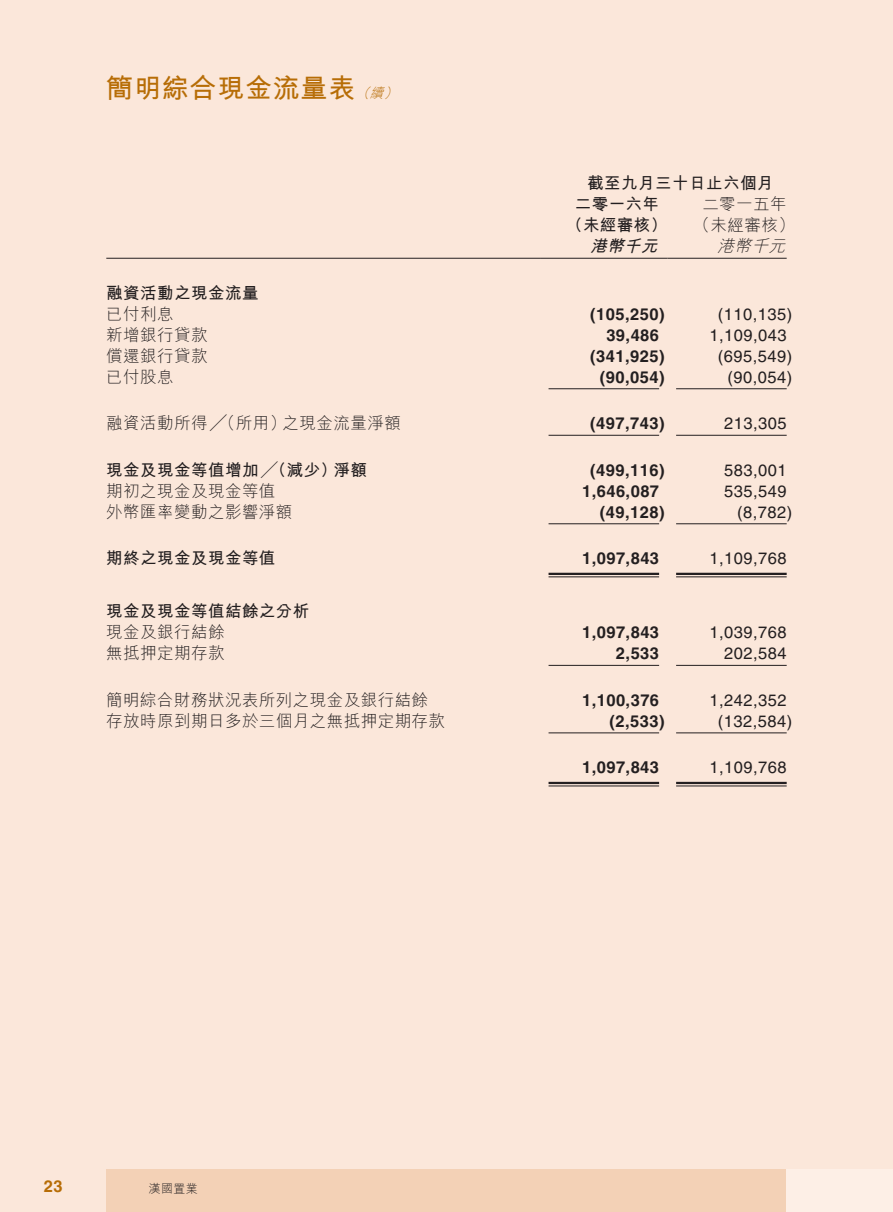
<style>
.page{position:relative;width:893px;height:1212px;background:#fbe7da}
.page>*{position:absolute;margin:0;border:0;box-sizing:border-box;transform-origin:0 0}
.t1{font:700 27px "M Hei HK";letter-spacing:.03em;color:#b76d06}
.t2{font:300 16.5px "M Hei HK";letter-spacing:.03em;color:#231f20}
.t3{font:16.5px "Helvetica LT Std";letter-spacing:.03em;color:#231f20}
.t4{font:700 16.5px "Helvetica LT Std";letter-spacing:.03em;color:#231f20}
.t5{font:700 16.5px "M Hei HK";letter-spacing:.03em;color:#231f20}
.t6{font:italic 300 16.5px "M Hei HK";color:#231f20}
.t7{font:italic 700 16.5px "M Hei HK";color:#231f20}
.t8{font:700 16.5px "Helvetica LT Std";color:#b76d06}
.t9{font:italic 300 13.5px "M Hei HK";color:#b76d06}
.t10{font:300 12px "M Hei HK";color:#231f20}
</style>
<div class="page">
<div style="left:106px;top:1169px;width:787px;height:43px;background:#f3d1b6"></div>
<div style="left:787px;top:1169px;width:106px;height:43px;background:#fdefe6"></div>
<hr style="left:106px;top:258px;width:434px;height:1px;background:#231f20">
<hr style="left:540px;top:258px;width:128px;height:1px;background:#231f20">
<hr style="left:668px;top:258px;width:119px;height:1px;background:#231f20">
<hr style="left:549px;top:388px;width:110px;height:1px;background:#231f20">
<hr style="left:676px;top:388px;width:111px;height:1px;background:#231f20">
<hr style="left:549px;top:435px;width:110px;height:1px;background:#231f20">
<hr style="left:676px;top:435px;width:111px;height:1px;background:#231f20">
<hr style="left:549px;top:523px;width:110px;height:1px;background:#231f20">
<hr style="left:676px;top:523px;width:111px;height:1px;background:#231f20">
<hr style="left:549px;top:573px;width:110px;height:2px;background:#231f20">
<hr style="left:549px;top:576px;width:110px;height:1px;background:#231f20">
<hr style="left:676px;top:573px;width:111px;height:2px;background:#231f20">
<hr style="left:676px;top:576px;width:111px;height:1px;background:#231f20">
<hr style="left:549px;top:665px;width:110px;height:1px;background:#231f20">
<hr style="left:676px;top:665px;width:111px;height:1px;background:#231f20">
<hr style="left:549px;top:732px;width:110px;height:1px;background:#231f20">
<hr style="left:676px;top:732px;width:111px;height:1px;background:#231f20">
<hr style="left:549px;top:782px;width:110px;height:2px;background:#231f20">
<hr style="left:549px;top:785px;width:110px;height:1px;background:#231f20">
<hr style="left:676px;top:782px;width:111px;height:2px;background:#231f20">
<hr style="left:676px;top:785px;width:111px;height:1px;background:#231f20">
<h1 class="t1" style="left:106px;top:68px;width:251px">簡明綜合現金流量表</h1>
<p class="t9" style="left:370px;top:84px;width:20px">續</p>
<p class="t9" style="left:356px;top:84px;width:20px">（</p>
<p class="t9" style="left:384px;top:84px;width:20px">(</p>
<p class="t5" style="left:587px;top:171px;width:188px">截至九月三十日止六個月</p>
<p class="t2" style="left:702px;top:192px;width:86px">二零一五年</p>
<p class="t5" style="left:575px;top:192px;width:86px">二零一六年</p>
<p class="t5" style="left:566px;top:213px;width:103px">（未經審核）</p>
<p class="t2" style="left:694px;top:213px;width:103px">（未經審核(</p>
<p class="t7" style="left:590px;top:234px;width:75px">港幣千元</p>
<p class="t6" style="left:718px;top:234px;width:75px">港幣千元</p>
<p class="t5" style="left:106px;top:280px;width:154px">融資活動之現金流量</p>
<p class="t2" style="left:106px;top:302px;width:69px">已付利息</p>
<p class="t4" style="left:590px;top:304px;width:76px">)105,250(</p>
<p class="t3" style="left:718px;top:304px;width:76px">)110,135(</p>
<p class="t2" style="left:106px;top:323px;width:103px">新增銀行貸款</p>
<p class="t4" style="left:606px;top:325px;width:54px">39,486</p>
<p class="t3" style="left:710px;top:325px;width:79px">1,109,043</p>
<p class="t2" style="left:106px;top:344px;width:103px">償還銀行貸款</p>
<p class="t4" style="left:590px;top:346px;width:76px">)341,925(</p>
<p class="t3" style="left:718px;top:346px;width:76px">)695,549(</p>
<p class="t2" style="left:106px;top:365px;width:69px">已付股息</p>
<p class="t4" style="left:600px;top:367px;width:66px">)90,054(</p>
<p class="t3" style="left:727px;top:367px;width:66px">)90,054(</p>
<p class="t2" style="left:106px;top:411px;width:181px">融資活動所得╱（所用）</p>
<p class="t2" style="left:283px;top:411px;width:120px">之現金流量淨額</p>
<p class="t4" style="left:590px;top:413px;width:76px">)497,743(</p>
<p class="t3" style="left:724px;top:414px;width:64px">213,305</p>
<p class="t5" style="left:106px;top:457px;width:232px">現金及現金等值增加╱（減少）</p>
<p class="t5" style="left:333px;top:457px;width:35px">淨額</p>
<p class="t4" style="left:590px;top:460px;width:76px">)499,116(</p>
<p class="t3" style="left:724px;top:460px;width:64px">583,001</p>
<p class="t2" style="left:106px;top:479px;width:171px">期初之現金及現金等值</p>
<p class="t4" style="left:582px;top:481px;width:79px">1,646,087</p>
<p class="t3" style="left:724px;top:481px;width:64px">535,549</p>
<p class="t2" style="left:106px;top:500px;width:188px">外幣匯率變動之影響淨額</p>
<p class="t4" style="left:600px;top:502px;width:66px">)49,128(</p>
<p class="t3" style="left:737px;top:502px;width:57px">)8,782(</p>
<p class="t5" style="left:106px;top:546px;width:171px">期終之現金及現金等值</p>
<p class="t5" style="left:106px;top:599px;width:205px">現金及現金等值結餘之分析</p>
<p class="t4" style="left:582px;top:548px;width:79px">1,097,843</p>
<p class="t3" style="left:710px;top:549px;width:79px">1,109,768</p>
<p class="t2" style="left:106px;top:620px;width:120px">現金及銀行結餘</p>
<p class="t4" style="left:582px;top:622px;width:79px">1,097,843</p>
<p class="t3" style="left:710px;top:623px;width:79px">1,039,768</p>
<p class="t2" style="left:106px;top:641px;width:120px">無抵押定期存款</p>
<p class="t4" style="left:616px;top:643px;width:45px">2,533</p>
<p class="t3" style="left:724px;top:644px;width:64px">202,584</p>
<p class="t2" style="left:106px;top:688px;width:323px">簡明綜合財務狀況表所列之現金及銀行結餘</p>
<p class="t4" style="left:582px;top:690px;width:79px">1,100,376</p>
<p class="t3" style="left:710px;top:690px;width:79px">1,242,352</p>
<p class="t2" style="left:106px;top:709px;width:340px">存放時原到期日多於三個月之無抵押定期存款</p>
<p class="t4" style="left:610px;top:711px;width:57px">)2,533(</p>
<p class="t3" style="left:718px;top:711px;width:76px">)132,584(</p>
<p class="t4" style="left:582px;top:757px;width:79px">1,097,843</p>
<p class="t3" style="left:710px;top:758px;width:79px">1,109,768</p>
<p class="t8" style="left:44px;top:1176px;width:20px">23</p>
<p class="t10" style="left:149px;top:1180px;width:51px">漢國置業</p>
</div>
